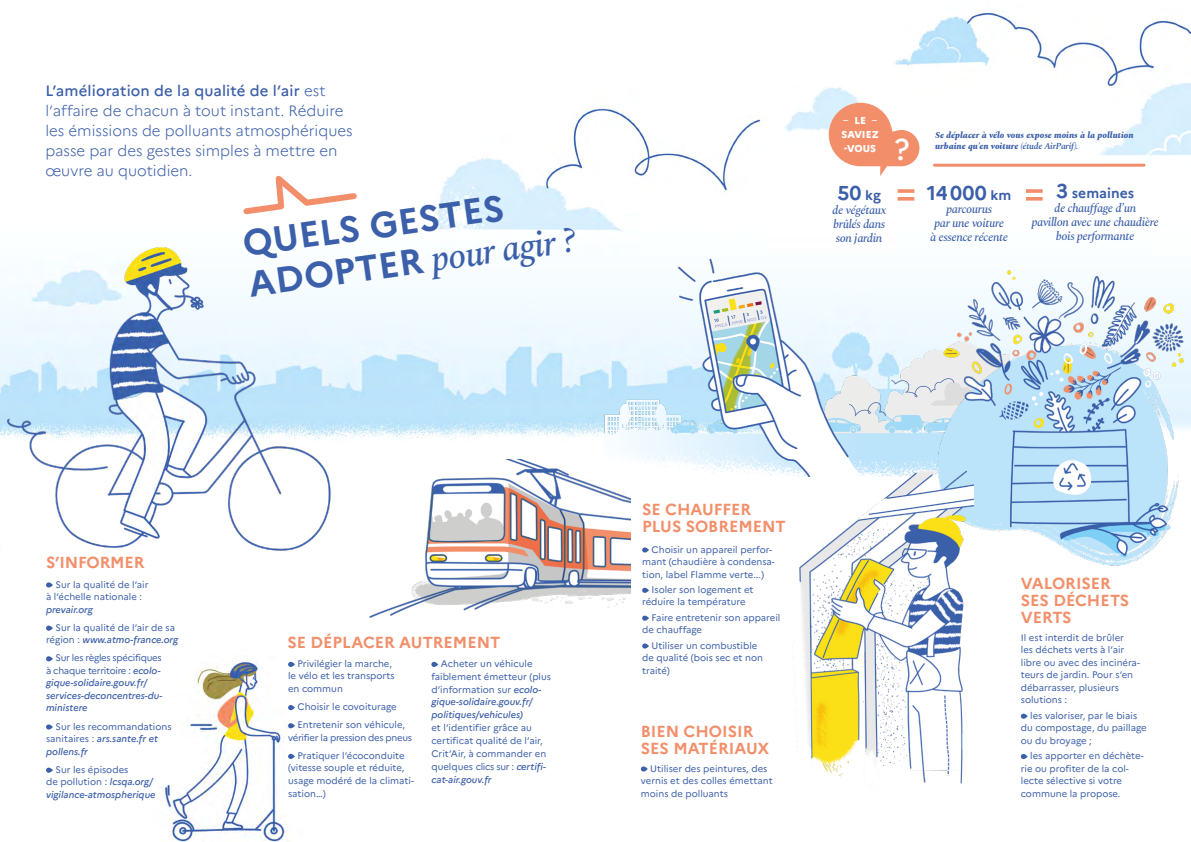
<style>
.page{position:relative;width:1191px;height:842px;background:#fff}
.page>*{position:absolute;margin:0;border:0;box-sizing:border-box;transform-origin:0 0}
.t1{font:italic 500 36px "Spectral";color:#3b5fa9}
.t2{font:700 36px "Marianne";color:#3b5fa9}
.t3{font:500 30px "Marianne";color:#fff}
.t4{font:700 20px "Marianne";letter-spacing:.01em;color:#3b5fa9}
.t5{font:700 16px/17px "Marianne";color:#f28f6a}
.t6{font:300 15px/20px "Marianne";color:#3b5fa9}
.t7{font:700 14px "Marianne";color:#3b5fa9}
.t8{font:italic 500 12px/14px "Spectral";letter-spacing:-.03em;color:#3b5fa9;text-align:center}
.t9{font:800 10px/14px "Marianne";color:#fff}
.t10{font:9.5px/12.5px "Marianne";color:#3b5fa9}
.t11{font:italic 500 9.5px/12.5px "Marianne";color:#3b5fa9}
.t12{font:9.5px/18.2px "Marianne";letter-spacing:-.03em;color:#3b5fa9;text-align:center}
.t13{font:italic 800 9px/11px "Spectral";color:#3b5fa9}
.s1{font-weight:500}
.s2{font-family:"Marianne";font-weight:700;font-style:normal}
.s3{font-weight:400}
.s4{font-size:14px}
.s5{font-weight:600}
.s6{font-size:20px}
.s7{font-weight:500;font-style:italic}
.s8{font-weight:400;font-style:normal}
</style>
<div class="page">
<img style="left:343px;top:12px;width:848px;height:426px">
<img style="left:369px;top:459px;width:262px;height:159px">
<img style="left:604px;top:248px;width:405px;height:229px">
<img style="left:931px;top:267px;width:260px;height:299px">
<img style="left:0;top:247px;width:343px;height:304px">
<img style="left:162px;top:655px;width:130px;height:187px">
<svg style="left:828px;top:103px;width:91px;height:73px"></svg>
<svg style="left:1020px;top:714px;width:7px;height:5px"></svg>
<svg style="left:1020px;top:754px;width:7px;height:5px"></svg>
<img style="left:793px;top:471px;width:180px;height:315px">
<svg style="left:897px;top:189px;width:17px;height:12px"></svg>
<svg style="left:1026px;top:189px;width:16px;height:12px"></svg>
<svg style="left:288px;top:662px;width:7px;height:5px"></svg>
<svg style="left:288px;top:705px;width:7px;height:5px"></svg>
<svg style="left:288px;top:723px;width:7px;height:5px"></svg>
<svg style="left:288px;top:754px;width:7px;height:5px"></svg>
<svg style="left:431px;top:662px;width:7px;height:5px"></svg>
<svg style="left:46px;top:582px;width:7px;height:5px"></svg>
<svg style="left:46px;top:626px;width:7px;height:5px"></svg>
<svg style="left:46px;top:656px;width:7px;height:5px"></svg>
<svg style="left:46px;top:724px;width:7px;height:5px"></svg>
<svg style="left:46px;top:768px;width:7px;height:5px"></svg>
<div style="left:642px;top:547px;width:7px;height:6px;background:#3b5fa9;border-radius:3px"></div>
<svg style="left:642px;top:588px;width:7px;height:5px"></svg>
<svg style="left:642px;top:616px;width:7px;height:5px"></svg>
<div style="left:642px;top:643px;width:7px;height:6px;background:#3b5fa9;border-radius:3px"></div>
<svg style="left:641px;top:766px;width:6px;height:5px"></svg>
<svg style="left:243px;top:165px;width:117px;height:53px"></svg>
<hr style="left:934px;top:164px;width:210px;height:3px;background:#f28f6a">
<h3 class="t6" style="left:45px;top:81px;width:309px"><span class="s1">L’amélioration de la qualité de l’air</span> est l’affaire de chacun à tout instant. Réduire les émissions de polluants atmosphériques passe par des gestes simples à mettre en œuvre au quotidien.</h3>
<h1 class="t2" style="left:240px;top:222px;width:265px;rotate:-8deg">QUELS GESTES</h1>
<h1 class="t1" style="left:245px;top:259px;width:332px;rotate:-8deg"><span class="s2">ADOPTER</span> pour agir ?</h1>
<p class="t9" style="left:841px;top:114px;width:39px"><span class="s3">–</span> LE <span class="s3">–<br></span>SAVIEZ -VOUS</p>
<h2 class="t3" style="left:894px;top:131px;width:17px">?</h2>
<h3 class="t4" style="left:837px;top:180px;width:45px">50 <span class="s4">kg</span></h3>
<p class="t8" style="left:832px;top:202px;width:55px;text-align:justify">de végétaux brûlés dans son jardin</p>
<p class="t13" style="left:935px;top:129px;width:200px">Se déplacer à vélo vous expose moins à la pollution urbaine qu’en voiture <span class="s5">(étude AirParif).</span></p>
<h3 class="t4" style="left:927px;top:180px;width:86px">14000 <span class="s4">km</span></h3>
<p class="t8" style="left:930px;top:201px;width:79px">parcourus<br>par une voiture à essence récente</p>
<h3 class="t7" style="left:1056px;top:184px;width:79px"><span class="s6">3</span> semaines</h3>
<p class="t8" style="left:1031px;top:200px;width:129px">de chauffage d’un<br>pavillon avec une chaudière bois performante</p>
<h3 class="t5" style="left:46px;top:554px;width:100px">S’INFORMER</h3>
<p class="t10" style="left:46px;top:578px;width:104px;text-indent:9px">Sur la qualité de l’air à l’échelle nationale :</p>
<p class="t11" style="left:46px;top:603px;width:48px">prevair.org</p>
<p class="t10" style="left:46px;top:621px;width:134px;text-indent:9px">Sur la qualité de l’air de sa région : <span class="s7">www.atmo-france.org</span></p>
<p class="t11" style="left:46px;top:652px;width:118px;text-indent:9px"><span class="s8">Sur les règles spécifiques à chaque territoire :</span> ecolo&shy;gique-solidaire.gouv.fr/ services-deconcentres-du&shy;ministere</p>
<p class="t10" style="left:46px;top:720px;width:127px;text-indent:9px">Sur les recommandations sanitaires : <span class="s7">ars.sante.fr et pollens.fr</span></p>
<p class="t11" style="left:46px;top:763px;width:111px;text-indent:9px"><span class="s8">Sur les épisodes<br>de pollution :</span> lcsqa.org/ vigilance-atmospherique</p>
<h3 class="t5" style="left:287px;top:634px;width:214px">SE DÉPLACER AUTREMENT</h3>
<p class="t10" style="left:288px;top:657px;width:108px;text-indent:9px">Privilégier la marche, le vélo et les transports en commun</p>
<p class="t10" style="left:297px;top:698px;width:109px;line-height:18.2px">Choisir le covoiturage<br>Entretenir son véhicule,</p>
<p class="t12" style="left:288px;top:728px;width:125px">vérifier la pression des pneus<br>Pratiquer l’écoconduite</p>
<p class="t10" style="left:288px;top:762px;width:127px">(vitesse souple et réduite, usage modéré de la climati&shy;sation…)</p>
<p class="t10" style="left:431px;top:657px;width:121px;line-height:12.9px;text-indent:9px">Acheter un véhicule faiblement émetteur (plus d’information sur <span class="s7">ecolo&shy;gique-solidaire.gouv.fr/ politiques/vehicules)</span></p>
<p class="t10" style="left:431px;top:722px;width:116px;line-height:12.9px">et l’identifier grâce au certificat qualité de l’air,<br>Crit’Air, à commander en quelques clics sur : <span class="s7">c</span><span class="s7">ertifi&shy;cat-air.gouv.fr</span></p>
<h3 class="t5" style="left:642px;top:501px;width:145px">SE CHAUFFER<br>PLUS SOBREMENT</h3>
<p class="t10" style="left:642px;top:543px;width:134px;text-indent:9px">Choisir un appareil perfor&shy;mant (chaudière à condensa&shy;tion, label Flamme verte...)</p>
<p class="t10" style="left:642px;top:583px;width:113px;text-indent:9px">Isoler son logement et réduire la température</p>
<p class="t10" style="left:642px;top:611px;width:140px;text-indent:9px">Faire entretenir son appareil de chauffage</p>
<p class="t10" style="left:642px;top:639px;width:122px;text-indent:9px">Utiliser un combustible de qualité (bois sec et non traité)</p>
<h3 class="t5" style="left:641px;top:723px;width:130px">BIEN CHOISIR<br>SES MATÉRIAUX</h3>
<p class="t10" style="left:641px;top:762px;width:133px;text-indent:9px">Utiliser des peintures, des vernis et des colles émettant moins de polluants</p>
<h3 class="t5" style="left:1020px;top:575px;width:110px">VALORISER<br>SES DÉCHETS<br>VERTS</h3>
<p class="t10" style="left:1020px;top:631px;width:121px">Il est interdit de brûler<br>les déchets verts à l’air libre ou avec des incinéra&shy;teurs de jardin. Pour s’en débarrasser, plusieurs solutions :</p>
<p class="t10" style="left:1020px;top:709px;width:127px;text-indent:9px">les valoriser, par le biais du compostage, du paillage ou du broyage ;</p>
<p class="t10" style="left:1020px;top:749px;width:124px;text-indent:9px">les apporter en déchète&shy;rie ou profiter de la col&shy;lecte sélective si votre commune la propose.</p>
</div>
